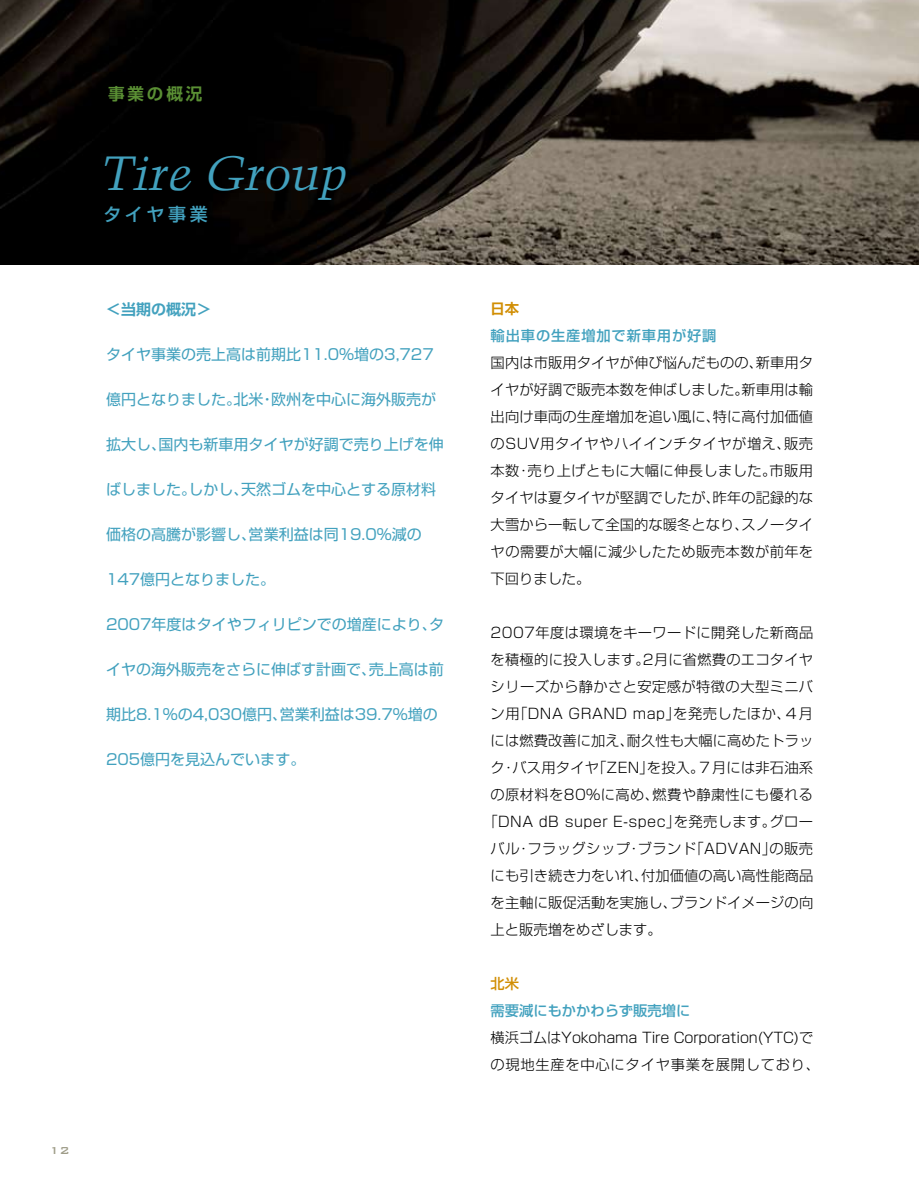
<style>
.page{position:relative;width:919px;height:1191px;background:#fff}
.page>*{position:absolute;margin:0;border:0;box-sizing:border-box;transform-origin:0 0}
.t1{font:italic 48px "Trump Mediaeval";color:#42a1be}
.t2{font:18px "Shin Go Pro Medium 90 pv RKSJ H";letter-spacing:.2em;color:#42a1be}
.t3{font:16.5px "Shin Go Pro De Bold 90 pv RKSJ H";letter-spacing:.18em;color:#5a8f34}
.t4{font:15px "Shin Go Pro Regular 90 pv RKSJ H";color:#42a1be}
.t5{font:15px "Shin Go Pro De Bold 90 pv RKSJ H";color:#42a1be}
.t6{font:14.25px/27px "Shin Go Pro Light 90 pv RKSJ H";letter-spacing:.015em;color:#000;text-align:justify}
.t7{font:14.25px/27px "Shin Go Pro Light 90 pv RKSJ H";letter-spacing:-.01em;color:#000}
.t8{font:14.25px "Shin Go Pro Light 90 pv RKSJ H";letter-spacing:.035em;color:#000}
.t9{font:14.25px "Shin Go Pro Medium 90 pv RKSJ H";letter-spacing:.06em;color:#42a1be}
.t10{font:14.25px "Shin Go Pro Medium 90 pv RKSJ H";color:#42a1be}
.t11{font:14.25px "Shin Go Pro De Bold 90 pv RKSJ H";color:#d18e04}
.t12{font:14.25px "Shin Go Pro Medium 90 pv RKSJ H";color:#d18e04}
.t13{font:500 13.5px "Bank Gothic";color:#9f9d89}
</style>
<div class="page">
<svg style="left:0;top:0;width:918px;height:265px;background:#38332e"></svg>
<p class="t3" style="left:108px;top:80px;width:96px">事業の概況</p>
<h1 class="t1" style="left:102px;top:144px;width:247px">Tire Group</h1>
<p class="t2" style="left:103px;top:199px;width:106px">タイヤ事業</p>
<p class="t5" style="left:106px;top:297px;width:106px">＜当期の概況＞</p>
<p class="t4" style="left:106px;top:342px;width:329px">タイヤ事業の売上高は前期比11.0％増の3,727</p>
<p class="t4" style="left:106px;top:387px;width:331px">億円となりました。北米・欧州を中心に海外販売が</p>
<p class="t4" style="left:106px;top:432px;width:339px">拡大し、国内も新車用タイヤが好調で売り上げを伸</p>
<p class="t4" style="left:106px;top:477px;width:331px">ばしました。しかし、天然ゴムを中心とする原材料</p>
<p class="t4" style="left:106px;top:522px;width:317px">価格の高騰が影響し、営業利益は同19.0％減の</p>
<p class="t4" style="left:106px;top:567px;width:171px">147億円となりました。</p>
<p class="t4" style="left:106px;top:612px;width:340px">2007年度はタイやフィリピンでの増産により、タ</p>
<p class="t4" style="left:106px;top:657px;width:339px">イヤの海外販売をさらに伸ばす計画で、売上高は前</p>
<p class="t4" style="left:106px;top:702px;width:333px">期比8.1%の4,030億円、営業利益は39.7%増の</p>
<p class="t4" style="left:106px;top:747px;width:201px">205億円を見込んでいます。</p>
<p class="t13" style="left:49px;top:1143px;width:22px">12</p>
<p class="t11" style="left:490px;top:297px;width:30px">日本</p>
<p class="t9" style="left:490px;top:324px;width:227px">輸出車の生産増加で新車用が好調</p>
<p class="t6" style="left:490px;top:347px;width:324px">国内は市販用タイヤが伸び悩んだものの、新車用タイヤが好調で販売本数を伸ばしました。新車用は輸出向け車両の生産増加を追い風に、特に高付加価値のSUV用タイヤやハイインチタイヤが増え、販売本数・売り上げともに大幅に伸長しました。市販用タイヤは夏タイヤが堅調でしたが、昨年の記録的な大雪から一転して全国的な暖冬となり、スノータイヤの需要が大幅に減少したため販売本数が前年を下回りました。</p>
<p class="t6" style="left:490px;top:617px;width:324px">2007年度は環境をキーワードに開発した新商品</p>
<p class="t6" style="left:490px;top:644px;width:324px">を積極的に投入します。2月に省燃費のエコタイヤ</p>
<p class="t6" style="left:490px;top:671px;width:324px">シリーズから静かさと安定感が特徴の大型ミニバ</p>
<p class="t8" style="left:490px;top:702px;width:324px">ン用「DNA GRAND map」を発売したほか、４月</p>
<p class="t6" style="left:490px;top:725px;width:324px">には燃費改善に加え、耐久性も大幅に高めたトラッ</p>
<p class="t6" style="left:490px;top:752px;width:324px">ク・バス用タイヤ「ZEN」を投入。７月には非石油系</p>
<p class="t6" style="left:490px;top:779px;width:324px">の原材料を80％に高め、燃費や静粛性にも優れる</p>
<p class="t6" style="left:483px;top:806px;width:331px">「DNA dB super E-spec」を発売します。グロー</p>
<p class="t6" style="left:490px;top:833px;width:324px">バル・フラッグシップ・ブランド「ADVAN」の販売</p>
<p class="t6" style="left:490px;top:860px;width:324px">にも引き続き力をいれ、付加価値の高い高性能商品</p>
<p class="t6" style="left:490px;top:887px;width:324px">を主軸に販促活動を実施し、ブランドイメージの向</p>
<p class="t6" style="left:490px;top:914px;width:172px">上と販売増をめざします。</p>
<p class="t12" style="left:490px;top:972px;width:30px">北米</p>
<p class="t10" style="left:490px;top:999px;width:201px">需要減にもかかわらず販売増に</p>
<p class="t7" style="left:490px;top:1022px;width:331px">横浜ゴムはYokohama Tire Corporation(YTC)での現地生産を中心にタイヤ事業を展開しており、</p>
</div>
